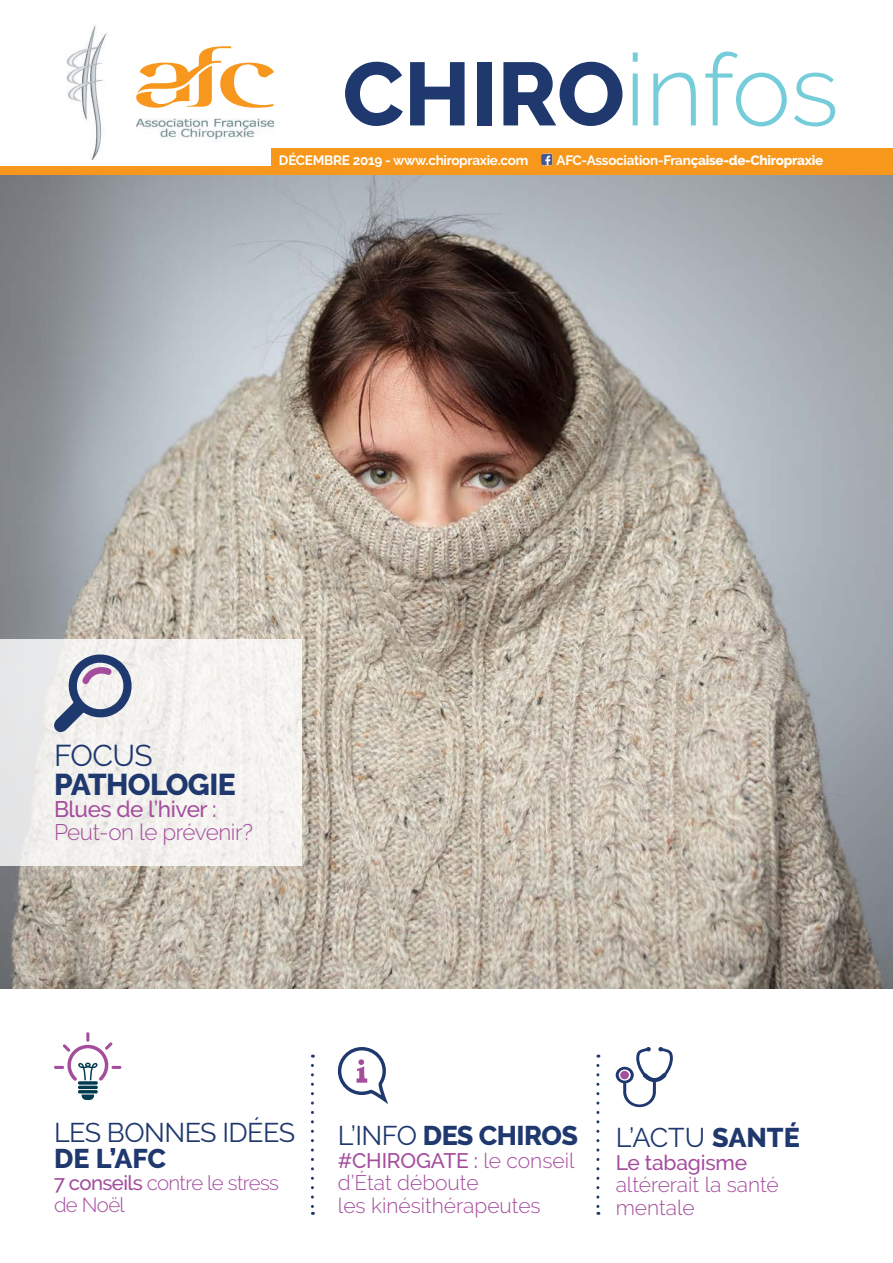
<style>
.page{position:relative;width:893px;height:1263px;background:#fff}
.page>*{position:absolute;margin:0;border:0;box-sizing:border-box;transform-origin:0 0}
.t1{font:800 89.25px "Raleway";color:#1f386e}
.t2{font:800 30px/28.5px "Raleway";letter-spacing:-.02em;color:#1f386e}
.t3{font:27px/25.5px "Raleway";letter-spacing:-.02em;color:#1f386e}
.t4{font:800 27px "Raleway";letter-spacing:-.02em;color:#1f386e}
.t5{font:300 22.5px "Raleway";letter-spacing:-.02em;color:#a44d9d}
.t6{font:500 22.5px "Raleway";letter-spacing:-.02em;color:#a44d9d}
.t7{font:300 21px/22.5px "Raleway";color:#a44d9d}
.t8{font:300 20.4px "Raleway";letter-spacing:-.03em;color:#a44d9d}
.t9{font:700 13.5px "Raleway";letter-spacing:-.02em;color:#fff}
.s1{font-weight:300;font-size:99.9px;color:#74cdd9}
.s2{font-weight:800}
.s3{font-weight:400}
.s4{font-weight:500}
</style>
<div class="page">
<img style="left:0;top:175px;width:893px;height:814px">
<svg style="left:596px;top:1065px;width:3px;height:150px"></svg>
<svg style="left:311px;top:1065px;width:3px;height:150px"></svg>
<div style="left:0;top:167px;width:368px;height:8px;background:#f7981d"></div>
<img style="left:67px;top:26px;width:207px;height:133px">
<div style="left:123px;top:39px;width:165px;height:76px;background:#fff"></div>
<svg style="left:136px;top:46px;width:138px;height:62px"></svg>
<div style="left:271px;top:149px;width:622px;height:26px;background:#f7981d"></div>
<svg style="left:541px;top:154px;width:11px;height:11px"></svg>
<div style="left:0;top:639px;width:302px;height:226px;background:linear-gradient(to right,#ebebea,#f7f5f1)"></div>
<svg style="left:54px;top:654px;width:78px;height:78px"></svg>
<svg style="left:337px;top:1047px;width:51px;height:56px"></svg>
<svg style="left:616px;top:1047px;width:57px;height:60px"></svg>
<svg style="left:619px;top:1069px;width:12px;height:12px"></svg>
<div style="left:620px;top:1071px;width:9px;height:8px;background:#a44d9d;border-radius:50%"></div>
<svg style="left:78px;top:1081px;width:20px;height:4px"></svg>
<hr style="left:78px;top:1086px;width:20px;height:3px;background:#003b4f;border-radius:2px">
<hr style="left:78px;top:1090px;width:20px;height:3px;background:#003b4f;border-radius:2px">
<svg style="left:82px;top:1094px;width:12px;height:6px"></svg>
<svg style="left:54px;top:1032px;width:67px;height:49px"></svg>
<p class="t1" style="left:343px;top:43px;width:498px">CHIRO<span class="s1">infos</span></p>
<p class="t9" style="left:279px;top:153px;width:251px">DÉCEMBRE 2019 - www.chiropraxie.com</p>
<p class="t9" style="left:557px;top:153px;width:268px">AFC-Association-Fran<span class="s2">çaise-de-Chiropraxie</span></p>
<p class="t2" style="left:54px;top:742px;width:183px"><span class="s3">FOCUS<br></span>PATHOLOGIE</p>
<p class="t6" style="left:54px;top:796px;width:164px">Blues de l’hiver :</p>
<p class="t5" style="left:54px;top:819px;width:201px">Peut-on le prévenir?</p>
<p class="t3" style="left:54px;top:1120px;width:243px">LES BONNES IDÉES<br><span class="s2">DE L’AFC</span></p>
<p class="t8" style="left:54px;top:1171px;width:227px"><span class="s4">7 conseils</span> contre le stress</p>
<p class="t8" style="left:54px;top:1193px;width:72px">de Noël</p>
<p class="t4" style="left:338px;top:1120px;width:242px"><span class="s3">L’INFO</span> DES CHIROS</p>
<p class="t7" style="left:338px;top:1149px;width:238px"><span class="s4">#CHIROGATE :</span> le conseil d’État déboute<br>les kinésithérapeutes</p>
<p class="t3" style="left:616px;top:1125px;width:186px">L’ACTU <span class="s2">SANTÉ</span></p>
<p class="t7" style="left:616px;top:1151px;width:165px"><span class="s4">Le tabagisme </span>altérerait la santé</p>
<p class="t7" style="left:616px;top:1196px;width:81px">mentale</p>
</div>
